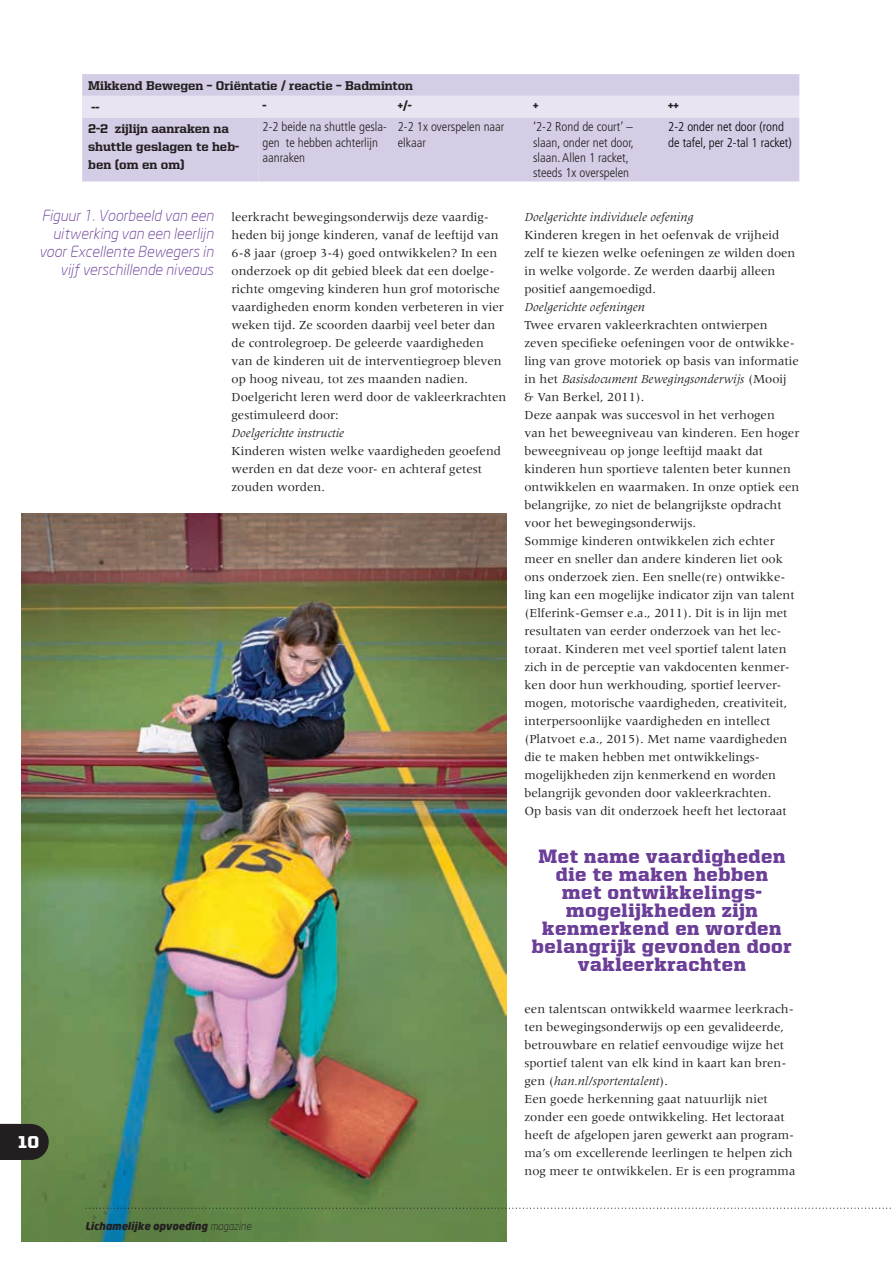
<style>
.page{position:relative;width:893px;height:1263px;background:#fff}
.page>*{position:absolute;margin:0;border:0;box-sizing:border-box;transform-origin:0 0}
.t1{font:900 19.5px/18px "United Serif Reg";letter-spacing:.03em;color:#6b3e98;text-align:center}
.t2{font:900 17.25px "United Sans Reg";color:#fff}
.t3{font:italic 300 15px/18px "Neo Sans";color:#6b3e98;text-align:right}
.t4{font:12.75px/18px "Meridien LT Std";color:#231f20}
.t5{font:300 condensed 12.75px/15.3px "Frutiger LT Std";color:#231f20}
.t6{font:800 12.75px/18px "United Serif Reg";color:#231f20}
.t7{font:italic 12.75px "Meridien LT Std";color:#231f20}
.t8{font:300 condensed 12.75px/15.3px "Frutiger LT Std";color:#000}
.t9{font:italic 900 10.5px "Neo Sans";color:#231f20}
.s1{font-weight:300}
.s2{font-style:italic}
</style>
<div class="page">
<div style="left:82px;top:74px;width:717px;height:107px;background:#d5cce5"></div>
<div style="left:82px;top:96px;width:176px;height:22px;background:#e9e4f1"></div>
<svg style="left:258px;top:96px;width:541px;height:85px;background:#dad2e8"></svg>
<img style="left:21px;top:514px;width:485px;height:728px">
<svg style="left:0;top:1124px;width:49px;height:36px;background:#292823"></svg>
<svg style="left:85px;top:1207px;width:806px;height:2px"></svg>
<p class="t6" style="left:88px;top:74px;width:326px;line-height:21.8px">Mikkend Bewegen – Oriëntatie / reactie – Badminton --</p>
<p class="t6" style="left:263px;top:96px;width:5px">-</p>
<p class="t6" style="left:398px;top:96px;width:16px">+/-</p>
<p class="t6" style="left:533px;top:96px;width:7px">+</p>
<p class="t6" style="left:668px;top:96px;width:12px">++</p>
<p class="t6" style="left:88px;top:120px;width:152px">2-2 zijlijn aanraken na shuttle geslagen te heb&shy;ben (om en om)</p>
<p class="t5" style="left:263px;top:119px;width:126px">2-2 beide na shuttle gesla&shy;gen te hebben achterlijn aanraken</p>
<p class="t5" style="left:398px;top:119px;width:108px">2-2 1x overspelen naar elkaar</p>
<p class="t5" style="left:533px;top:119px;width:102px">‘2-2 Rond de court’ – slaan, onder net door, slaan. Allen 1 racket, steeds 1x overspelen</p>
<p class="t8" style="left:668px;top:119px;width:125px">2-2 onder net door (rond de tafel, per 2-tal 1 racket)</p>
<p class="t3" style="left:39px;top:206px;width:176px">Figuur 1. Voorbeeld van een uitwerking van een leerlijn voor Excellente Bewegers in vijf verschillende niveaus</p>
<p class="t4" style="left:232px;top:207px;width:276px">leerkracht bewegingsonderwijs deze vaardig&shy;heden bij jonge kinderen, vanaf de leeftijd van 6-8 jaar (groep 3-4) goed ontwikkelen? In een onderzoek op dit gebied bleek dat een doelge&shy;richte omgeving kinderen hun grof motorische vaardigheden enorm konden verbeteren in vier weken tijd. Ze scoorden daarbij veel beter dan de controlegroep. De geleerde vaardigheden van de kinderen uit de interventiegroep bleven op hoog niveau, tot zes maanden nadien.<br>Doelgericht leren werd door de vakleerkrachten gestimuleerd door:</p>
<p class="t7" style="left:232px;top:426px;width:114px">Doelgerichte instructie</p>
<p class="t4" style="left:232px;top:441px;width:271px">Kinderen wisten welke vaardigheden geoefend werden en dat deze voor- en achteraf getest zouden worden.</p>
<h2 class="t2" style="left:18px;top:1133px;width:23px">10</h2>
<p class="t9" style="left:85px;top:1219px;width:168px">Lichamelijke opvoeding <span class="s1">magazine</span></p>
<p class="t7" style="left:524px;top:210px;width:170px">Doelgerichte individuele oefening</p>
<p class="t4" style="left:524px;top:225px;width:272px">Kinderen kregen in het oefenvak de vrijheid zelf te kiezen welke oefeningen ze wilden doen in welke volgorde. Ze werden daarbij alleen positief aangemoedigd.</p>
<p class="t7" style="left:524px;top:300px;width:122px">Doelgerichte oefeningen</p>
<p class="t4" style="left:524px;top:315px;width:276px">Twee ervaren vakleerkrachten ontwierpen zeven specifieke oefeningen voor de ontwikke&shy;ling van grove motoriek op basis van informatie in het <span class="s2">Basisdocument Bewegingsonderwijs</span> (Mooij<br>&amp; Van Berkel, 2011).<br>Deze aanpak was succesvol in het verhogen<br>van het beweegniveau van kinderen. Een hoger beweegniveau op jonge leeftijd maakt dat kinderen hun sportieve talenten beter kunnen ontwikkelen en waarmaken. In onze optiek een belangrijke, zo niet de belangrijkste opdracht voor het bewegingsonderwijs.<br>Sommige kinderen ontwikkelen zich echter meer en sneller dan andere kinderen liet ook ons onderzoek zien. Een snelle(re) ontwikke&shy;ling kan een mogelijke indicator zijn van talent (Elferink-Gemser e.a., 2011). Dit is in lijn met resultaten van eerder onderzoek van het lec&shy;toraat. Kinderen met veel sportief talent laten zich in de perceptie van vakdocenten kenmer&shy;ken door hun werkhouding, sportief leerver&shy;mogen, motorische vaardigheden, creativiteit, interpersoonlijke vaardigheden en intellect (Platvoet e.a., 2015). Met name vaardigheden die te maken hebben met ontwikkelings&shy;mogelijkheden zijn kenmerkend en worden belangrijk gevonden door vakleerkrachten.<br>Op basis van dit onderzoek heeft het lectoraat</p>
<h1 class="t1" style="left:532px;top:846px;width:261px">Met name vaardigheden die te maken hebben<br>met ontwikkelings&shy;mogelijkheden zijn kenmerkend en worden belangrijk gevonden door vakleerkrachten</h1>
<p class="t4" style="left:524px;top:999px;width:272px">een talentscan ontwikkeld waarmee leerkrach&shy;ten bewegingsonderwijs op een gevalideerde, betrouwbare en relatief eenvoudige wijze het sportief talent van elk kind in kaart kan bren&shy;gen (<span class="s2">han.nl/sportentalent</span>).<br>Een goede herkenning gaat natuurlijk niet zonder een goede ontwikkeling. Het lectoraat heeft de afgelopen jaren gewerkt aan program&shy;ma’s om excellerende leerlingen te helpen zich nog meer te ontwikkelen. Er is een programma</p>
</div>
